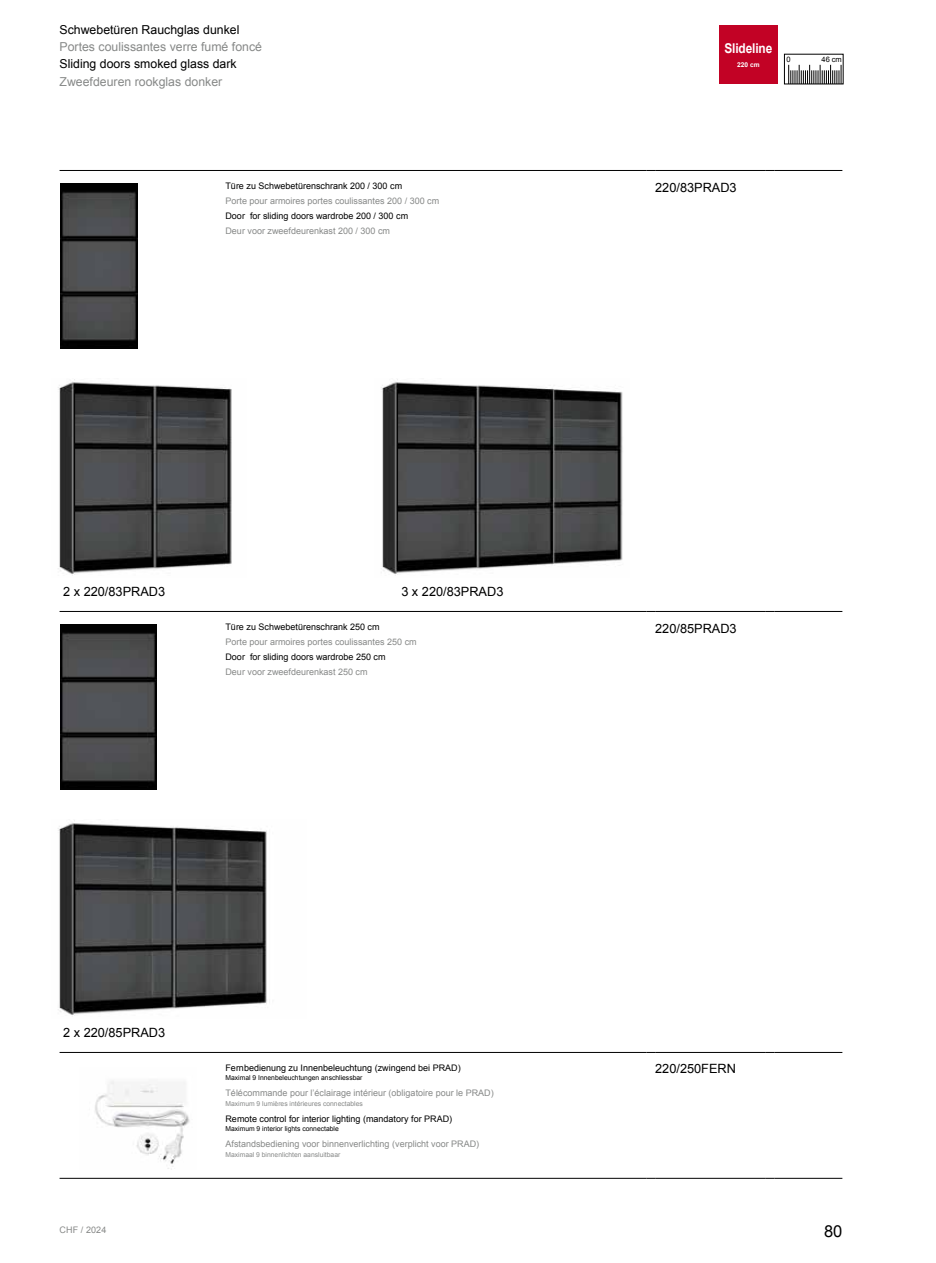
<style>
.page{position:relative;width:936px;height:1263px;background:#fff}
.page>*{position:absolute;margin:0;border:0;box-sizing:border-box;transform-origin:0 0}
.t1{font:16.5px "Arial";color:#000}
.t2{font:700 13.5px "Arial";letter-spacing:-.01em;color:#fff;scale:.88 1}
.t3{font:12.75px "Arial";color:#000}
.t4{font:12.3px "Arial";color:#878988}
.t5{font:12.3px "Arial";color:#000}
.t6{font:9px "Arial";color:#878988}
.t7{font:9px "Arial";color:#000}
.t8{font:7.5px "Arial";color:#000}
.t9{font:6.75px "Arial";color:#878988}
.t10{font:6.75px "Arial";color:#000}
.t11{font:700 6.6px "Arial";color:#fff}
</style>
<div class="page">
<svg style="left:788px;top:65px;width:53px;height:19px"></svg>
<div style="left:719px;top:26px;width:58px;height:58px;background:#c20225"></div>
<hr style="left:60px;top:170px;width:586px;height:1px;background:#000">
<hr style="left:655px;top:170px;width:110px;height:1px;background:#000">
<hr style="left:774px;top:170px;width:68px;height:1px;background:#000">
<hr style="left:60px;top:611px;width:586px;height:1px;background:#000">
<hr style="left:655px;top:611px;width:110px;height:1px;background:#000">
<hr style="left:774px;top:611px;width:68px;height:1px;background:#000">
<hr style="left:60px;top:1052px;width:586px;height:1px;background:#000">
<hr style="left:655px;top:1052px;width:110px;height:1px;background:#000">
<hr style="left:774px;top:1052px;width:68px;height:1px;background:#000">
<hr style="left:60px;top:1178px;width:586px;height:1px;background:#000">
<hr style="left:655px;top:1178px;width:110px;height:1px;background:#000">
<hr style="left:774px;top:1178px;width:68px;height:1px;background:#000">
<img style="left:95px;top:1081px;width:95px;height:88px">
<img style="left:58px;top:379px;width:174px;height:197px">
<img style="left:58px;top:820px;width:209px;height:196px">
<img style="left:381px;top:379px;width:242px;height:196px">
<img style="left:60px;top:183px;width:78px;height:166px">
<img style="left:60px;top:624px;width:96px;height:166px">
<h3 class="t5" style="left:60px;top:22px;width:181px">Schwebetüren Rauchglas dunkel</h3>
<h3 class="t4" style="left:60px;top:39px;width:204px">Portes coulissantes verre fumé foncé</h3>
<h3 class="t5" style="left:60px;top:56px;width:179px">Sliding doors smoked glass dark</h3>
<h3 class="t4" style="left:60px;top:73px;width:164px">Zweefdeuren rookglas donker</h3>
<p class="t7" style="left:225px;top:180px;width:178px">Türe zu Schwebetürenschrank 200 / 300 cm</p>
<p class="t6" style="left:225px;top:195px;width:215px">Porte pour armoires portes coulissantes 200 / 300 cm</p>
<p class="t7" style="left:225px;top:210px;width:184px">Door for sliding doors wardrobe 200 / 300 cm</p>
<p class="t6" style="left:225px;top:225px;width:166px">Deur voor zweefdeurenkast 200 / 300 cm</p>
<h3 class="t3" style="left:63px;top:583px;width:104px">2 x 220/83PRAD3</h3>
<h3 class="t3" style="left:401px;top:583px;width:104px">3 x 220/83PRAD3</h3>
<p class="t7" style="left:225px;top:621px;width:156px">Türe zu Schwebetürenschrank 250 cm</p>
<p class="t6" style="left:225px;top:636px;width:193px">Porte pour armoires portes coulissantes 250 cm</p>
<p class="t7" style="left:225px;top:651px;width:162px">Door for sliding doors wardrobe 250 cm</p>
<p class="t6" style="left:225px;top:666px;width:144px">Deur voor zweefdeurenkast 250 cm</p>
<h2 class="t2" style="left:724px;top:40px;width:56px">Slideline</h2>
<p class="t11" style="left:737px;top:60px;width:24px">220 cm</p>
<p class="t8" style="left:786px;top:55px;width:6px">0</p>
<p class="t8" style="left:821px;top:55px;width:22px">46 cm</p>
<h3 class="t3" style="left:655px;top:179px;width:83px">220/83PRAD3</h3>
<h3 class="t3" style="left:655px;top:620px;width:83px">220/85PRAD3</h3>
<h3 class="t3" style="left:63px;top:1024px;width:104px">2 x 220/85PRAD3</h3>
<p class="t7" style="left:225px;top:1061px;width:237px">Fernbedienung zu Innenbeleuchtung (zwingend bei PRAD)</p>
<h3 class="t3" style="left:655px;top:1060px;width:82px">220/250FERN</h3>
<p class="t10" style="left:225px;top:1073px;width:138px">Maximal 9 Innenbeleuchtungen anschliessbar</p>
<p class="t6" style="left:225px;top:1087px;width:270px">Télécommande pour l’éclairage intérieur (obligatoire pour le PRAD)</p>
<p class="t9" style="left:225px;top:1099px;width:139px">Maximum 9 lumières intérieures connectables</p>
<p class="t7" style="left:225px;top:1112px;width:228px">Remote control for interior lighting (mandatory for PRAD)</p>
<p class="t10" style="left:225px;top:1124px;width:115px">Maximum 9 interior lights connectable</p>
<p class="t6" style="left:225px;top:1138px;width:255px">Afstandsbediening voor binnenverlichting (verplicht voor PRAD)</p>
<p class="t9" style="left:225px;top:1150px;width:116px">Maximaal 9 binnenlichten aansluitbaar</p>
<p class="t6" style="left:60px;top:1224px;width:48px">CHF / 2024</p>
<h1 class="t1" style="left:824px;top:1220px;width:20px">80</h1>
</div>
